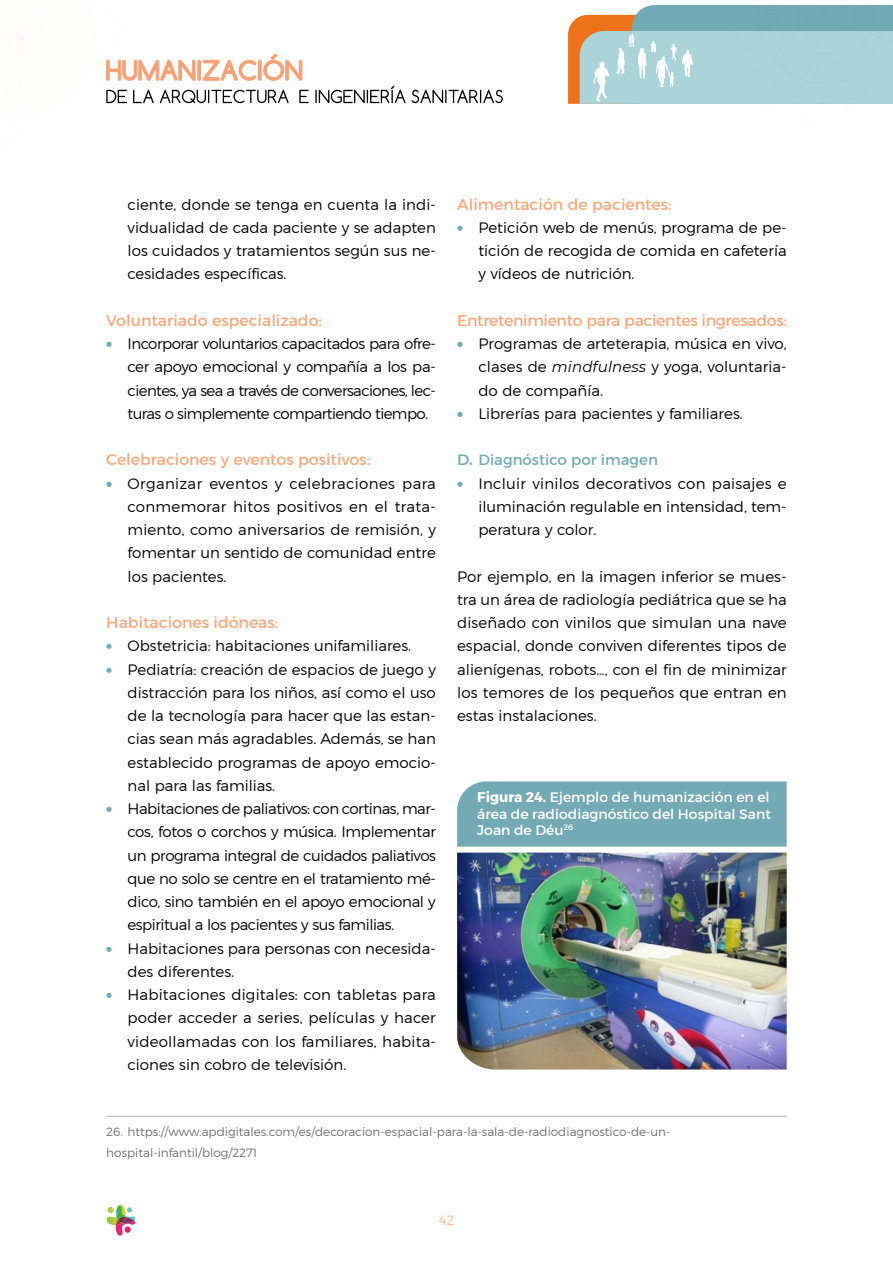
<style>
.page{position:relative;width:893px;height:1263px;background:#fff}
.page>*{position:absolute;margin:0;border:0;box-sizing:border-box;transform-origin:0 0}
.t1{font:15.75px "Montserrat";color:#f6a87c}
.t2{font:15.75px "Montserrat";letter-spacing:-.02em;color:#f6a87c}
.t3{font:300 15px/23.2px "Montserrat";color:#000;text-align:justify}
.t4{font:15px "Montserrat";color:#74aab4}
.t5{font:13.95px/16.5px "Montserrat";color:#fff;text-align:justify}
.t6{font:300 13.5px "Montserrat";color:#f8b791}
.t7{font:300 12px/20.1px "Montserrat";color:#706f6f}
.s1{font-weight:900;font-size:16.5px;color:#74aab4}
.s2{font-weight:400;font-style:italic}
.s3{font-weight:600}
.s4{font-weight:700}
</style>
<div class="page">
<img style="left:106px;top:1204px;width:17px;height:19px">
<img style="left:117px;top:1216px;width:19px;height:19px">
<svg style="left:108px;top:1207px;width:26px;height:26px"></svg>
<svg style="left:568px;top:5px;width:325px;height:99px"></svg>
<svg style="left:19px;top:38px;width:290px;height:71px"></svg>
<svg style="left:315px;top:86px;width:91px;height:17px"></svg>
<svg style="left:412px;top:90px;width:91px;height:13px"></svg>
<div style="left:457px;top:781px;width:330px;height:66px;background:#74aab4"></div>
<img style="left:457px;top:853px;width:330px;height:216px">
<hr style="left:106px;top:1116px;width:681px;height:1px;background:#b3b2b2">
<p class="t3" style="left:128px;top:192px;width:310px">ciente, donde se tenga en cuenta la indi&shy;vidualidad de cada paciente y se adapten los cuidados y tratamientos según sus ne&shy;cesidades específicas.</p>
<p class="t1" style="left:106px;top:311px;width:217px">Voluntariado especializado:</p>
<p class="t3" style="left:128px;top:332px;width:310px;text-indent:-21px"><span class="s1">•</span> Incorporar voluntarios capacitados para ofre&shy;cer apoyo emocional y compañía a los pa&shy;cientes, ya sea a través de conversaciones, lec&shy;turas o simplemente compartiendo tiempo.</p>
<p class="t1" style="left:106px;top:450px;width:265px">Celebraciones y eventos positivos:</p>
<p class="t3" style="left:128px;top:471px;width:310px;text-indent:-21px"><span class="s1">•</span> Organizar eventos y celebraciones para conmemorar hitos positivos en el trata&shy;miento, como aniversarios de remisión, y fomentar un sentido de comunidad entre los pacientes.</p>
<p class="t1" style="left:106px;top:613px;width:173px">Habitaciones idóneas:</p>
<p class="t3" style="left:106px;top:634px;width:306px"><span class="s1">•</span> Obstetricia: habitaciones unifamiliares.</p>
<p class="t3" style="left:128px;top:657px;width:310px;text-indent:-21px"><span class="s1">•</span> Pediatría: creación de espacios de juego y distracción para los niños, así como el uso de la tecnología para hacer que las estan&shy;cias sean más agradables. Además, se han establecido programas de apoyo emocio&shy;nal para las familias.</p>
<p class="t3" style="left:128px;top:797px;width:310px;text-indent:-21px"><span class="s1">•</span> Habitaciones de paliativos: con cortinas, mar&shy;cos, fotos o corchos y música. Implementar un programa integral de cuidados paliativos que no solo se centre en el tratamiento mé&shy;dico, sino también en el apoyo emocional y espiritual a los pacientes y sus familias.</p>
<p class="t3" style="left:128px;top:936px;width:310px;text-indent:-21px"><span class="s1">•</span> Habitaciones para personas con necesida&shy;des diferentes.</p>
<p class="t3" style="left:128px;top:983px;width:310px;text-indent:-21px"><span class="s1">•</span> Habitaciones digitales: con tabletas para poder acceder a series, películas y hacer videollamadas con los familiares, habita&shy;ciones sin cobro de televisión.</p>
<p class="t1" style="left:457px;top:194px;width:216px">Alimentación de pacientes:</p>
<p class="t3" style="left:478px;top:216px;width:310px;text-indent:-21px"><span class="s1">•</span> Petición web de menús, programa de pe&shy;tición de recogida de comida en cafetería y vídeos de nutrición.</p>
<p class="t2" style="left:457px;top:311px;width:331px">Entretenimiento para pacientes ingresados:</p>
<p class="t3" style="left:478px;top:332px;width:310px;text-indent:-21px"><span class="s1">•</span> Programas de arteterapia, música en vivo, clases de <span class="s2">mindfulness</span> y yoga, voluntaria&shy;do de compañía.</p>
<p class="t3" style="left:457px;top:402px;width:287px"><span class="s1">•</span> Librerías para pacientes y familiares.</p>
<p class="t4" style="left:457px;top:451px;width:202px"><span class="s3">D.</span> Diagnóstico por imagen</p>
<p class="t3" style="left:478px;top:471px;width:310px;text-indent:-21px"><span class="s1">•</span> Incluir vinilos decorativos con paisajes e iluminación regulable en intensidad, tem&shy;peratura y color.</p>
<p class="t3" style="left:457px;top:564px;width:331px">Por ejemplo, en la imagen inferior se mues&shy;tra un área de radiología pediátrica que se ha diseñado con vinilos que simulan una nave espacial, donde conviven diferentes tipos de alienígenas, robots…, con el fin de minimizar los temores de los pequeños que entran en estas instalaciones.</p>
<p class="t5" style="left:477px;top:789px;width:295px"><span class="s4">Figura 24.</span> Ejemplo de humanización en el área de radiodiagnóstico del Hospital Sant Joan de Déu<sup>26</sup></p>
<p class="t7" style="left:106px;top:1122px;width:566px">26. https://www.apdigitales.com/es/decoracion-espacial-para-la-sala-de-radiodiagnostico-de-un&shy;hospital-infantil/blog/2271</p>
<p class="t6" style="left:439px;top:1212px;width:17px">42</p>
</div>
